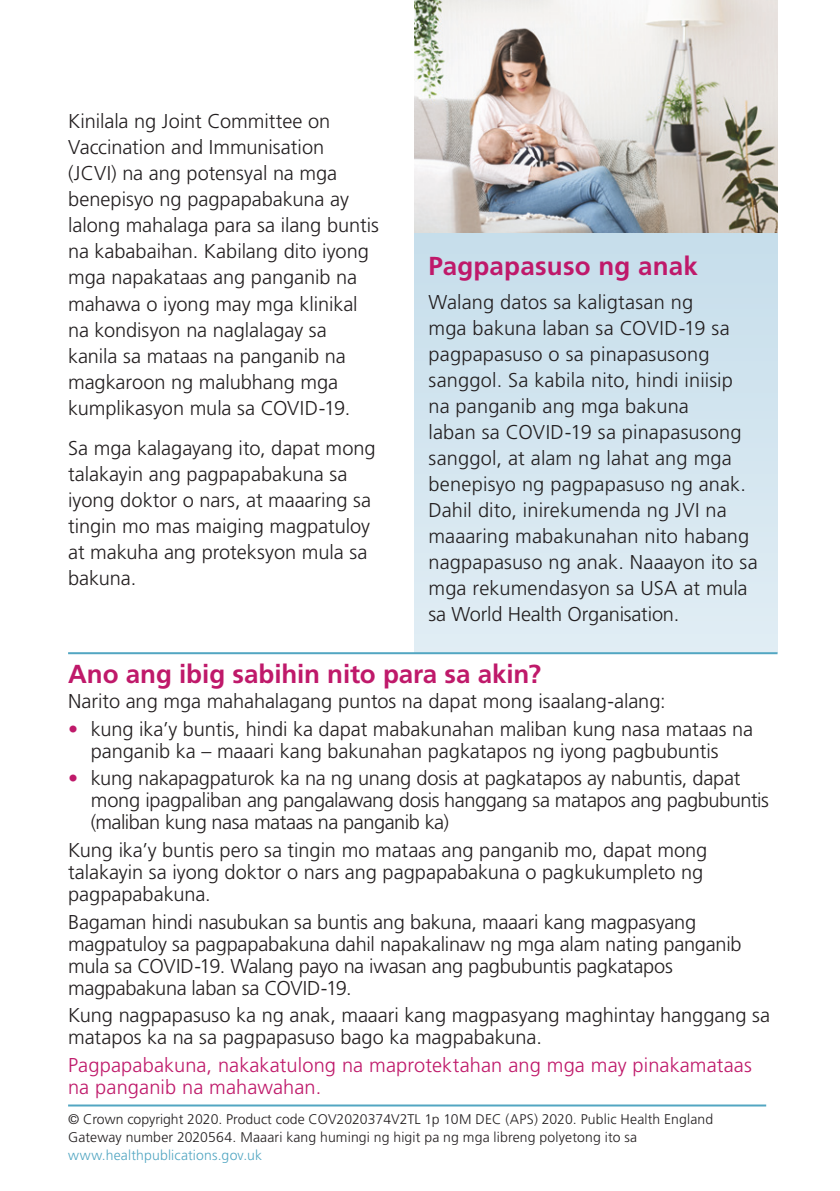
<style>
.page{position:relative;width:840px;height:1191px;background:#fff}
.page>*{position:absolute;margin:0;border:0;box-sizing:border-box;transform-origin:0 0}
.Subtitle{font:700 26px "Frutiger LT Std";color:#bf196a}
.Body{font:300 20px/26px "Frutiger LT Std";letter-spacing:-.005em;color:#231f20}
.Body-2{font:300 20px/22px "Frutiger LT Std";letter-spacing:.005em;color:#bf196a}
.Body-3{font:300 14px/18px "Frutiger LT Std";letter-spacing:.01em;color:#231f20}
.s1{color:#bf196a}
.s2{color:#52a6c2}
</style>
<div class="page">
<div style="left:414px;top:0;width:363px;height:652px;background:#d3e5f0"></div>
<img style="left:414px;top:0;width:363px;height:232px">
<hr style="left:68px;top:652px;width:709px;height:2px;background:#52a6c2">
<hr style="left:68px;top:1104px;width:697px;height:2px;background:#52a6c2">
<p class="Body" style="left:68px;top:109px;width:312px">Kinilala ng Joint Committee on<br>Vaccination and Immunisation<br>(JCVI) na ang potensyal na mga benepisyo ng pagpapabakuna ay lalong mahalaga para sa ilang buntis na kababaihan. Kabilang dito iyong mga napakataas ang panganib na mahawa o iyong may mga klinikal na kondisyon na naglalagay sa kanila sa mataas na panganib na magkaroon ng malubhang mga kumplikasyon mula sa COVID-19.</p>
<p class="Body" style="left:68px;top:435px;width:309px">Sa mga kalagayang ito, dapat mong talakayin ang pagpapabakuna sa iyong doktor o nars, at maaaring sa tingin mo mas maiging magpatuloy at makuha ang proteksyon mula sa bakuna.</p>
<p class="Subtitle" style="left:428px;top:250px;width:271px">Pagpapasuso ng anak</p>
<p class="Body" style="left:428px;top:290px;width:330px">Walang datos sa kaligtasan ng<br>mga bakuna laban sa COVID-19 sa pagpapasuso o sa pinapasusong sanggol. Sa kabila nito, hindi iniisip na panganib ang mga bakuna<br>laban sa COVID-19 sa pinapasusong sanggol, at alam ng lahat ang mga benepisyo ng pagpapasuso ng anak.<br>Dahil dito, inirekumenda ng JVI na maaaring mabakunahan nito habang nagpapasuso ng anak. Naaayon ito sa mga rekumendasyon sa USA at mula sa World Health Organisation.</p>
<p class="Subtitle" style="left:68px;top:658px;width:474px">Ano ang ibig sabihin nito para sa akin?</p>
<p class="Body" style="left:68px;top:688px;width:598px">Narito ang mga mahahalagang puntos na dapat mong isaalang-alang:</p>
<p class="Body" style="left:68px;top:718px;width:686px;line-height:22px;text-align:center"><span class="s1">•</span> kung ika’y buntis, hindi ka dapat mabakunahan maliban kung nasa mataas na panganib ka – maaari kang bakunahan pagkatapos ng iyong pagbubuntis</p>
<p class="Body" style="left:91px;top:767px;width:679px;line-height:22px;text-indent:-23px"><span class="s1">•</span> kung nakapagpaturok ka na ng unang dosis at pagkatapos ay nabuntis, dapat mong ipagpaliban ang pangalawang dosis hanggang sa matapos ang pagbubuntis (maliban kung nasa mataas na panganib ka)</p>
<p class="Body" style="left:68px;top:839px;width:640px;line-height:22px">Kung ika’y buntis pero sa tingin mo mataas ang panganib mo, dapat mong talakayin sa iyong doktor o nars ang pagpapabakuna o pagkukumpleto ng pagpapabakuna.</p>
<p class="Body" style="left:68px;top:911px;width:674px;line-height:22px">Bagaman hindi nasubukan sa buntis ang bakuna, maaari kang magpasyang magpatuloy sa pagpapabakuna dahil napakalinaw ng mga alam nating panganib mula sa COVID-19. Walang payo na iwasan ang pagbubuntis pagkatapos magpabakuna laban sa COVID-19.</p>
<p class="Body" style="left:68px;top:1004px;width:703px;line-height:22px">Kung nagpapasuso ka ng anak, maaari kang magpasyang maghintay hanggang sa matapos ka na sa pagpapasuso bago ka magpabakuna.</p>
<p class="Body-2" style="left:68px;top:1054px;width:685px">Pagpapabakuna, nakakatulong na maprotektahan ang mga may pinakamataas na panganib na mahawahan.</p>
<p class="Body-3" style="left:68px;top:1110px;width:646px">© Crown copyright 2020. Product code COV2020374V2TL 1p 10M DEC (APS) 2020. Public Health England<br>Gateway number 2020564. Maaari kang humingi ng higit pa ng mga libreng polyetong ito sa <span class="s2">www.healthpublications.gov.uk</span></p>
</div>
